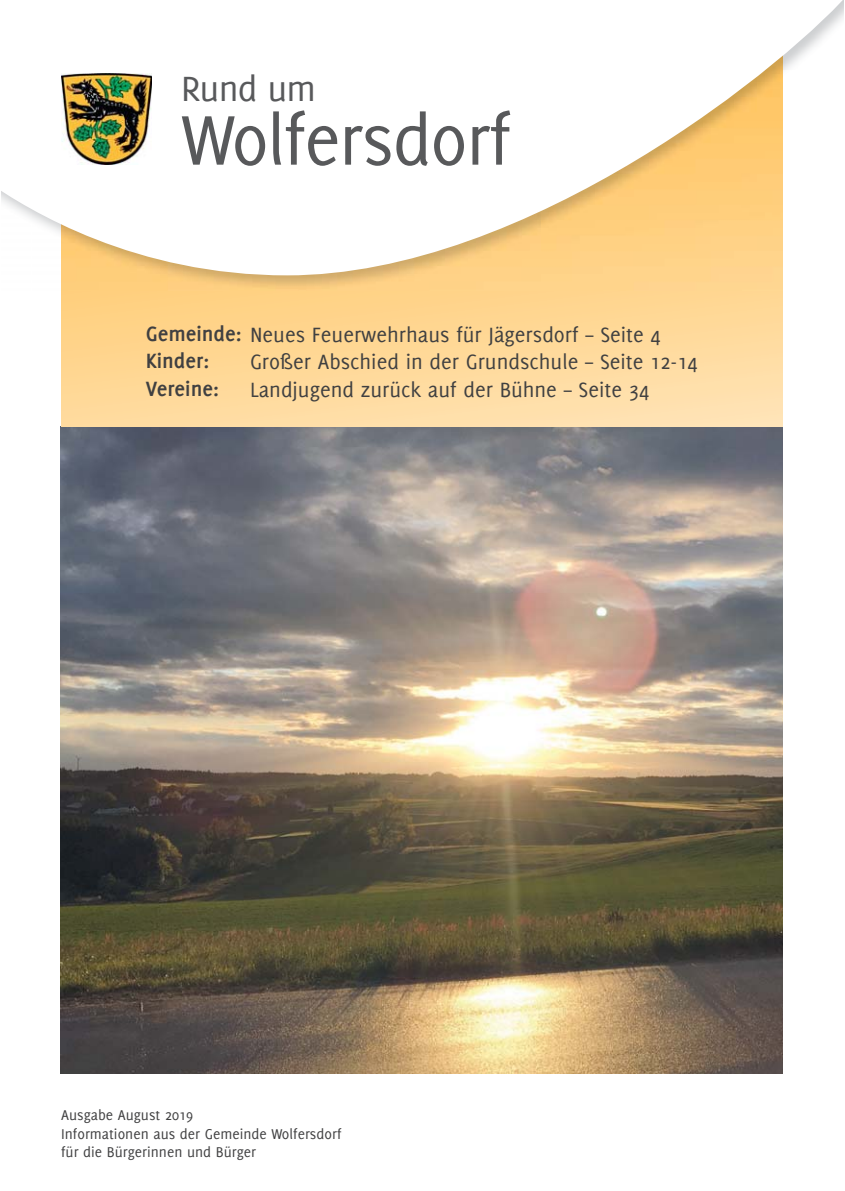
<style>
.page{position:relative;width:845px;height:1191px;background:#fff}
.page>*{position:absolute;margin:0;border:0;box-sizing:border-box;transform-origin:0 0}
.t1{font:76.6px "Delicious";letter-spacing:-.02em;color:#58595b}
.t2{font:38.4px "Delicious";letter-spacing:-.02em;color:#58595b}
.t3{font:22.6px/27.6px "Delicious";color:#404041}
.t4{font:700 22.6px/27.6px "Delicious";color:#404041}
.t5{font:15.6px/18.4px "Delicious";color:#404041}
.s1{font-weight:700}
</style>
<div class="page">
<img style="left:61px;top:426px;width:721px;height:647px">
<div style="left:61px;top:291px;width:721px;height:135px;background:linear-gradient(to bottom,#ffd287,#ffe0ac)"></div>
<img style="left:61px;top:275px;width:721px;height:16px">
<svg style="left:1px;top:0;width:842px;height:275px"></svg>
<img style="left:62px;top:73px;width:90px;height:92px">
<h2 class="t2" style="left:181px;top:73px;width:137px">Rund um</h2>
<h1 class="t1" style="left:181px;top:109px;width:331px">Wolfersdorf</h1>
<p class="t3" style="left:250px;top:322px;width:449px;text-indent:-104px"><span class="s1">Gemeinde:</span> Neues Feuerwehrhaus für Jägersdorf – Seite 4<br>Großer Abschied in der Grundschule – Seite 12-14<br>Landjugend zurück auf der Bühne – Seite 34</p>
<p class="t4" style="left:146px;top:349px;width:75px">Kinder:<br>Vereine:</p>
<p class="t5" style="left:61px;top:1107px;width:282px">Ausgabe August 2019<br>Informationen aus der Gemeinde Wolfersdorf für die Bürgerinnen und Bürger</p>
</div>
